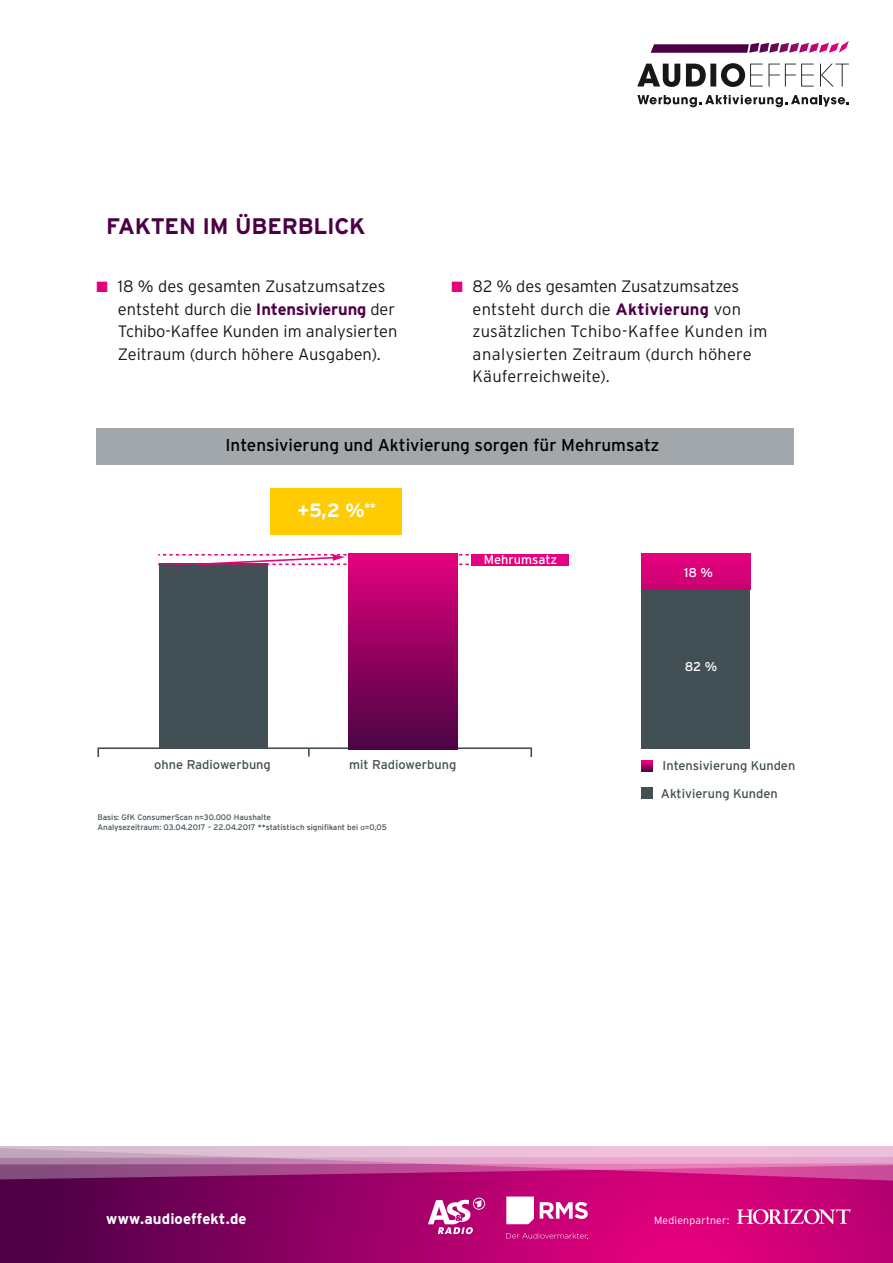
<style>
.page{position:relative;width:893px;height:1263px;background:#fff}
.page>*{position:absolute;margin:0;border:0;box-sizing:border-box;transform-origin:0 0}
.Subhead_1{font:700 22.5px "Interstate";letter-spacing:-.01em;color:#4d0045}
.t1{font:700 19.2px "Interstate";color:#fff}
.t2{font:17.1px "Interstate";color:#000001}
.t3{font:300 16.5px/22.5px "Interstate";color:#181716}
.t4{font:700 15px "Interstate";letter-spacing:.01em;color:#fff}
.t5{font:12.75px/27.2px "Interstate";color:#424f54}
.t6{font:12.75px "Interstate";color:#fff}
.t7{font:300 10.5px "Interstate";letter-spacing:.02em;color:#fff}
.t8{font:7.95px/9.6px "Interstate";color:#424f54}
.s1{color:#e5007c}
.s2{font-weight:700;color:#4d0045}
.s3{font-family:"Myriad Pro"}
</style>
<div class="page">
<svg style="left:0;top:1188px;width:893px;height:75px;background:#a00066"></svg>
<svg style="left:0;top:1164px;width:893px;height:24px;background:#ac267c"></svg>
<svg style="left:0;top:1146px;width:893px;height:18px;background:#ddaecd"></svg>
<svg style="left:651px;top:41px;width:198px;height:12px"></svg>
<svg style="left:637px;top:63px;width:212px;height:24px"></svg>
<svg style="left:637px;top:95px;width:212px;height:12px"></svg>
<svg style="left:428px;top:1197px;width:57px;height:37px"></svg>
<svg style="left:506px;top:1196px;width:28px;height:28px"></svg>
<svg style="left:540px;top:1202px;width:48px;height:17px"></svg>
<svg style="left:506px;top:1233px;width:82px;height:6px"></svg>
<svg style="left:737px;top:1209px;width:113px;height:15px"></svg>
<div style="left:472px;top:554px;width:97px;height:11px;background:#e6027d"></div>
<svg style="left:97px;top:747px;width:436px;height:10px"></svg>
<div style="left:271px;top:488px;width:131px;height:47px;background:#fecc00"></div>
<div style="left:159px;top:563px;width:108px;height:185px;background:#424f54"></div>
<div style="left:348px;top:554px;width:109px;height:195px;background:linear-gradient(to bottom,#e3007c,#4a0444)"></div>
<div style="left:642px;top:587px;width:108px;height:162px;background:#424f54"></div>
<div style="left:642px;top:554px;width:108px;height:35px;background:linear-gradient(to right,#d70179,#d70179)"></div>
<svg style="left:158px;top:553px;width:395px;height:13px"></svg>
<div style="left:96px;top:428px;width:697px;height:36px;background:#a1a7aa"></div>
<div style="left:642px;top:787px;width:11px;height:11px;background:#424f54"></div>
<svg style="left:642px;top:760px;width:11px;height:11px"></svg>
<p class="Subhead_1" style="left:106px;top:212px;width:261px">FAKTEN IM ÜBERBLICK</p>
<p class="t3" style="left:118px;top:275px;width:281px;text-indent:-21px"><span class="s1">■</span> 18 % des gesamten Zusatzumsatzes entsteht durch die <span class="s2">Intensivierung</span> der Tchibo-Kaffee Kunden im analysierten Zeitraum (durch höhere Ausgaben).</p>
<p class="t3" style="left:473px;top:275px;width:296px;text-indent:-21px"><span class="s1">■</span> 82 % des gesamten Zusatzumsatzes entsteht durch die <span class="s2">Aktivierung</span> von zusätzlichen Tchibo-Kaffee Kunden im analysierten Zeitraum (durch höhere Käuferreichweite).</p>
<p class="t2" style="left:226px;top:435px;width:436px">Intensivierung und Aktivierung sorgen für Mehrumsatz</p>
<p class="t1" style="left:297px;top:498px;width:80px">+5,2 %<sup>**</sup></p>
<p class="t6" style="left:484px;top:552px;width:75px">Mehrumsatz</p>
<p class="t6" style="left:684px;top:565px;width:30px">18 %</p>
<p class="t6" style="left:685px;top:659px;width:34px">82 %</p>
<p class="t5" style="left:154px;top:750px;width:118px">ohne Radiowerbung</p>
<p class="t5" style="left:349px;top:750px;width:109px">mit Radiowerbung</p>
<p class="t5" style="left:661px;top:752px;width:136px">Intensivierung Kunden<br>Aktivierung Kunden</p>
<p class="t8" style="left:97px;top:812px;width:291px">Basis: GfK ConsumerScan n=30.000 Haushalte<br>Analysezeitraum: 03.04.2017 – 22.04.2017 **statistisch signifikant bei <span class="s3">α</span>=0,05</p>
<p class="t4" style="left:106px;top:1209px;width:142px">www.audioeffekt.de</p>
<p class="t7" style="left:654px;top:1214px;width:77px">Medienpartner:</p>
</div>
